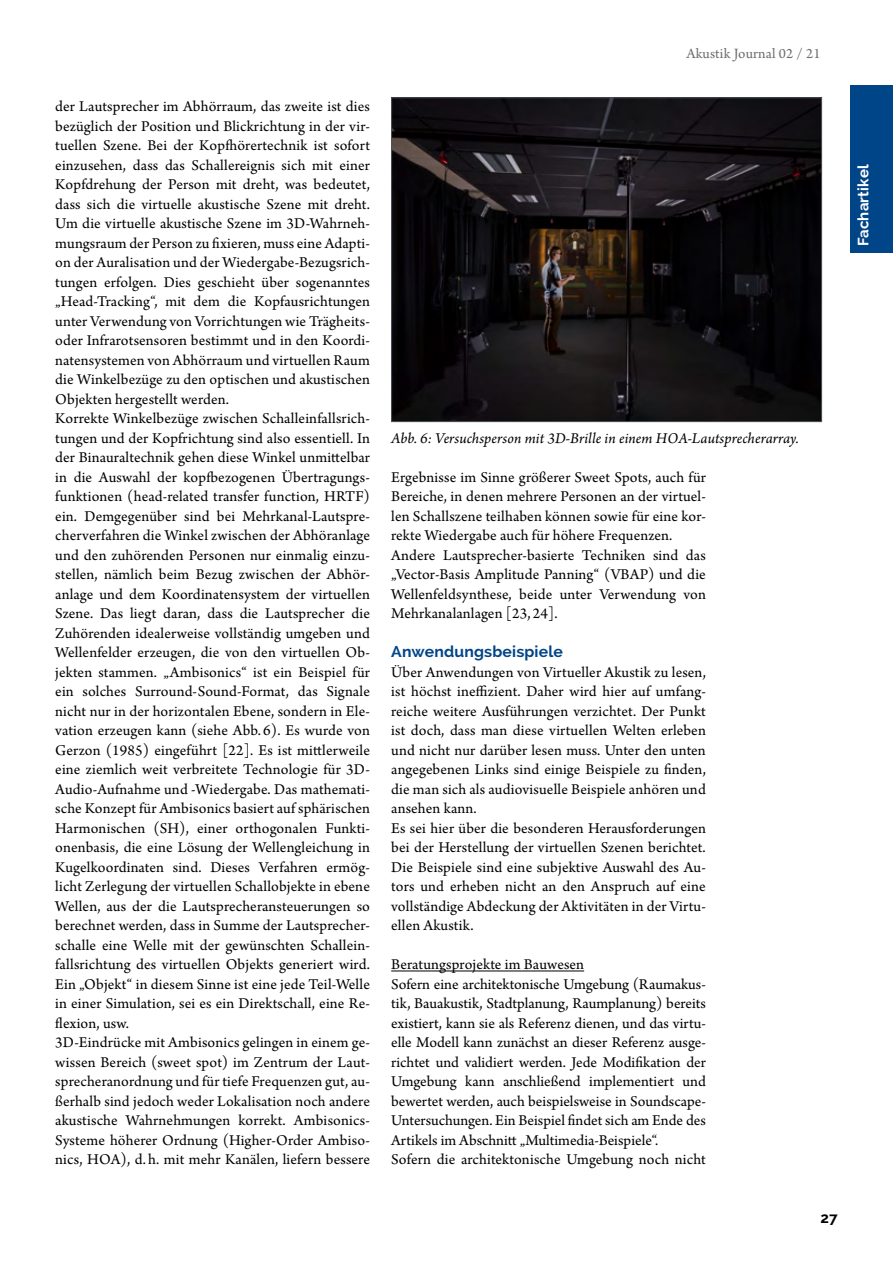
<style>
.page{position:relative;width:893px;height:1263px;background:#fff}
.page>*{position:absolute;margin:0;border:0;box-sizing:border-box;transform-origin:0 0}
.t1{font:15.75px/19.5px "Arno Pro";letter-spacing:.01em;color:#000}
.t2{font:italic 15.75px "Arno Pro";letter-spacing:.005em;color:#000}
.t3{font:700 15.75px "Raleway";letter-spacing:.01em;color:#004588}
.t4{font:15px "Arno Pro";letter-spacing:.01em;color:#6d6e70}
.t5{font:700 15px "Raleway";letter-spacing:.01em;color:#fff}
.t6{font:700 15px "Raleway";color:#000}
</style>
<div class="page">
<div style="left:850px;top:85px;width:43px;height:168px;background:#004588"></div>
<hr style="left:391px;top:970px;width:193px;height:1px;background:#000">
<img style="left:393px;top:99px;width:427px;height:321px">
<div style="left:391px;top:97px;width:431px;height:325px;border:1px solid #4d5458"></div>
<p class="t1" style="left:55px;top:98px;width:316px">der Lautsprecher im Abhörraum, das zweite ist dies bezüglich der Position und Blickrichtung in der vir&shy;tuellen Szene. Bei der Kopfhörertechnik ist sofort einzusehen, dass das Schallereignis sich mit einer Kopfdrehung der Person mit dreht, was bedeutet, dass sich die virtuelle akustische Szene mit dreht.<br>Um die virtuelle akustische Szene im 3D-Wahrneh&shy;mungsraum der Person zu fixieren, muss eine Adapti&shy;on der Auralisation und der Wiedergabe-Bezugsrich&shy;tungen erfolgen. Dies geschieht über sogenanntes „Head-Tracking“, mit dem die Kopfausrichtungen unter Verwendung von Vorrichtungen wie Trägheits&shy;oder Infrarotsensoren bestimmt und in den Koordi&shy;natensystemen von Abhörraum und virtuellen Raum die Winkelbezüge zu den optischen und akustischen Objekten hergestellt werden.<br>Korrekte Winkelbezüge zwischen Schalleinfallsrich&shy;tungen und der Kopfrichtung sind also essentiell. In der Binauraltechnik gehen diese Winkel unmittelbar in die Auswahl der kopfbezogenen Übertragungs&shy;funktionen (head-related transfer function, HRTF) ein. Demgegenüber sind bei Mehrkanal-Lautspre&shy;cherverfahren die Winkel zwischen der Abhöranlage und den zuhörenden Personen nur einmalig einzu&shy;stellen, nämlich beim Bezug zwischen der Abhör&shy;anlage und dem Koordinatensystem der virtuellen Szene. Das liegt daran, dass die Lautsprecher die Zuhörenden idealerweise vollständig umgeben und Wellenfelder erzeugen, die von den virtuellen Ob&shy;jekten stammen. „Ambisonics“ ist ein Beispiel für ein solches Surround-Sound-Format, das Signale nicht nur in der horizontalen Ebene, sondern in Ele&shy;vation erzeugen kann (siehe Abb. 6). Es wurde von Gerzon (1985) eingeführt [22]. Es ist mittlerweile eine ziemlich weit verbreitete Technologie für 3D-Audio-Aufnahme und -Wiedergabe. Das mathemati&shy;sche Konzept für Ambisonics basiert auf sphärischen Harmonischen (SH), einer orthogonalen Funkti&shy;onenbasis, die eine Lösung der Wellengleichung in Kugelkoordinaten sind. Dieses Verfahren ermög&shy;licht Zerlegung der virtuellen Schallobjekte in ebene Wellen, aus der die Lautsprecheransteuerungen so berechnet werden, dass in Summe der Lautsprecher&shy;schalle eine Welle mit der gewünschten Schallein&shy;fallsrichtung des virtuellen Objekts generiert wird.<br>Ein „Objekt“ in diesem Sinne ist eine jede Teil-Welle in einer Simulation, sei es ein Direktschall, eine Re&shy;flexion, usw.<br>3D-Eindrücke mit Ambisonics gelingen in einem ge&shy;wissen Bereich (sweet spot) im Zentrum der Laut&shy;sprecheranordnung und für tiefe Frequenzen gut, au&shy;ßerhalb sind jedoch weder Lokalisation noch andere akustische Wahrnehmungen korrekt. Ambisonics-Systeme höherer Ordnung (Higher-Order Ambiso&shy;nics, HOA), d. h. mit mehr Kanälen, liefern bessere</p>
<p class="t4" style="left:686px;top:45px;width:136px">Akustik Journal 02 / 21</p>
<p class="t5" style="left:855px;top:246px;width:83px;rotate:-90deg">Fachartikel</p>
<p class="t2" style="left:391px;top:429px;width:409px">Abb. 6: Versuchsperson mit 3D-Brille in einem HOA-Lautsprecherarray.</p>
<p class="t1" style="left:391px;top:468px;width:316px">Ergebnisse im Sinne größerer Sweet Spots, auch für Bereiche, in denen mehrere Personen an der virtuel&shy;len Schallszene teilhaben können sowie für eine kor&shy;rekte Wiedergabe auch für höhere Frequenzen.<br>Andere Lautsprecher-basierte Techniken sind das „Vector-Basis Amplitude Panning“ (VBAP) und die Wellenfeldsynthese, beide unter Verwendung von Mehrkanalanlagen [23, 24].</p>
<p class="t3" style="left:391px;top:643px;width:173px">Anwendungsbeispiele</p>
<p class="t1" style="left:391px;top:663px;width:316px">Über Anwendungen von Virtueller Akustik zu lesen, ist höchst ineffizient. Daher wird hier auf umfang&shy;reiche weitere Ausführungen verzichtet. Der Punkt ist doch, dass man diese virtuellen Welten erleben und nicht nur darüber lesen muss. Unter den unten angegebenen Links sind einige Beispiele zu finden, die man sich als audiovisuelle Beispiele anhören und ansehen kann.<br>Es sei hier über die besonderen Herausforderungen bei der Herstellung der virtuellen Szenen berichtet.<br>Die Beispiele sind eine subjektive Auswahl des Au&shy;tors und erheben nicht an den Anspruch auf eine vollständige Abdeckung der Aktivitäten in der Virtu&shy;ellen Akustik.</p>
<p class="t1" style="left:391px;top:956px;width:316px">Beratungsprojekte im Bauwesen<br>Sofern eine architektonische Umgebung (Raumakus&shy;tik, Bauakustik, Stadtplanung, Raumplanung) bereits existiert, kann sie als Referenz dienen, und das virtu&shy;elle Modell kann zunächst an dieser Referenz ausge&shy;richtet und validiert werden. Jede Modifikation der Umgebung kann anschließend implementiert und bewertet werden, auch beispielsweise in Soundscape-Untersuchungen. Ein Beispiel findet sich am Ende des Artikels im Abschnitt „Multimedia-Beispiele“.<br>Sofern die architektonische Umgebung noch nicht</p>
<p class="t6" style="left:820px;top:1209px;width:19px">27</p>
</div>
